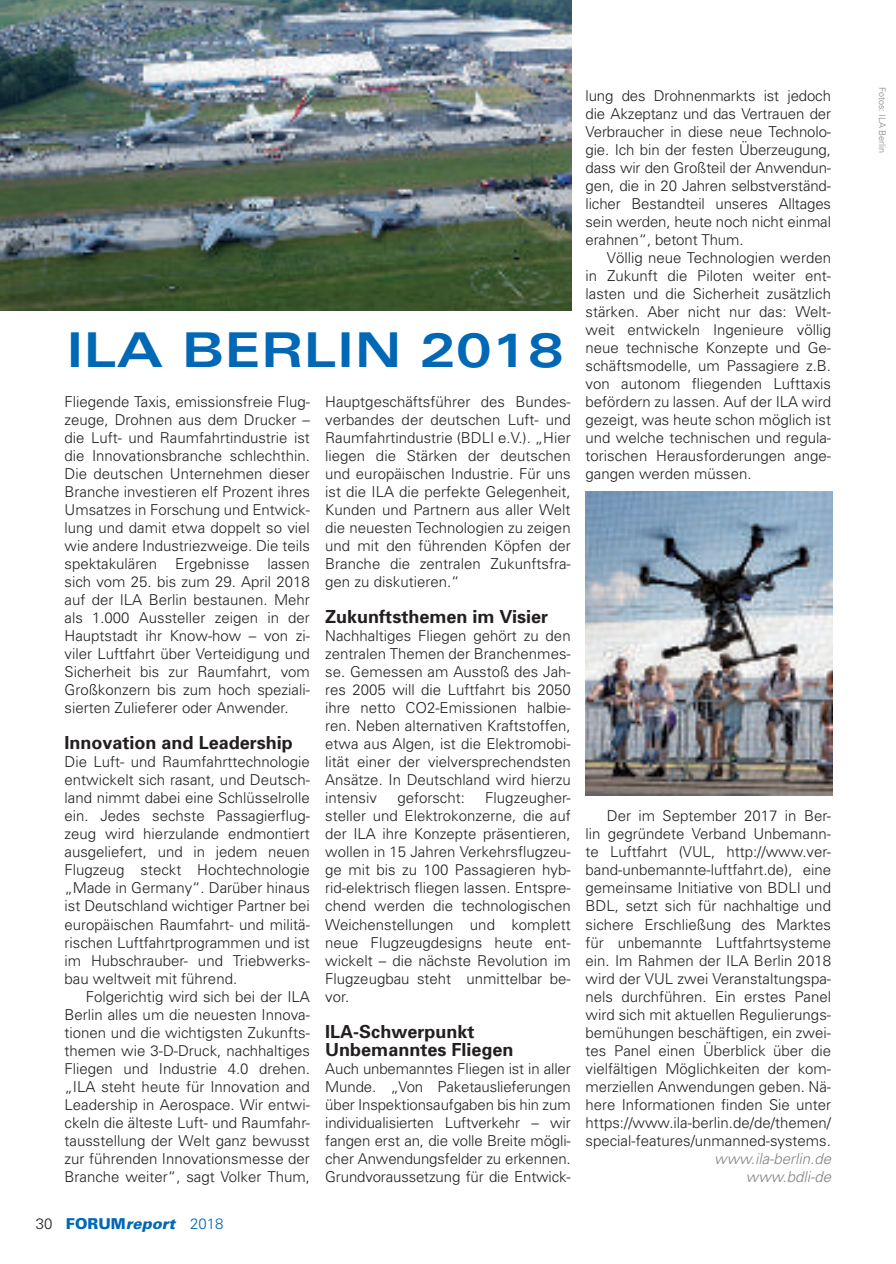
<style>
.page{position:relative;width:896px;height:1264px;background:#fff}
.page>*{position:absolute;margin:0;border:0;box-sizing:border-box;transform-origin:0 0}
.t1{font:700 expanded 48px "Univers";letter-spacing:.01em;color:#0168b5}
.t2{font:700 18px/18px "Univers";color:#231f20}
.t3{font:300 15px/18px "Univers";color:#231f20;text-align:justify}
.t4{font:italic 300 15px/18px "Univers";color:#808285;text-align:right}
.t5{font:italic 900 15px "Univers";color:#0168b5}
.t6{font:300 9px "Univers";color:#808285}
.s1{font-weight:300;font-style:normal;color:#231f20}
.s2{font-family:"Univers CE";font-style:normal}
.s3{font-weight:300;font-style:normal}
</style>
<div class="page">
<img style="left:0;top:0;width:571px;height:310px">
<img style="left:585px;top:491px;width:246px;height:304px">
<h1 class="t1" style="left:66px;top:331px;width:499px">ILA BERLIN 2018</h1>
<p class="t3" style="left:325px;top:392px;width:247px">Hauptgeschäftsführer des Bundes&shy;verbandes der deutschen Luft- und Raumfahrtindustrie (BDLI e.V.). „Hier liegen die Stärken der deutschen und europäischen Industrie. Für uns ist die ILA die perfekte Gelegenheit, Kunden und Partnern aus aller Welt die neuesten Technologien zu zeigen und mit den führenden Köpfen der Branche die zentralen Zukunftsfra&shy;gen zu diskutieren.“</p>
<p class="t2" style="left:325px;top:609px;width:224px">Zukunftsthemen im Visier</p>
<p class="t3" style="left:325px;top:626px;width:247px">Nachhaltiges Fliegen gehört zu den zentralen Themen der Branchenmes&shy;se. Gemessen am Ausstoß des Jah&shy;res 2005 will die Luftfahrt bis 2050 ihre netto CO2-Emissionen halbie&shy;ren. Neben alternativen Kraftstoffen, etwa aus Algen, ist die Elektromobi&shy;lität einer der vielversprechendsten Ansätze. In Deutschland wird hierzu intensiv</p>
<p class="t3" style="left:64px;top:392px;width:247px">Fliegende Taxis, emissionsfreie Flug&shy;zeuge, Drohnen aus dem Drucker – die Luft- und Raumfahrtindustrie ist die Innovationsbranche schlechthin.<br>Die deutschen Unternehmen dieser Branche investieren elf Prozent ihres Umsatzes in Forschung und Entwick&shy;lung und damit etwa doppelt so viel wie andere Industriezweige. Die teils spektakulären Ergebnisse lassen sich vom 25. bis zum 29. April 2018 auf der ILA Berlin bestaunen. Mehr als 1.000 Aussteller zeigen in der Hauptstadt ihr Know-how – von zi&shy;viler Luftfahrt über Verteidigung und Sicherheit bis zur Raumfahrt, vom Großkonzern bis zum hoch speziali&shy;sierten Zulieferer oder Anwender.</p>
<p class="t2" style="left:64px;top:735px;width:230px">Innovation and Leadership</p>
<p class="t3" style="left:64px;top:752px;width:247px">Die Luft- und Raumfahrttechnologie entwickelt sich rasant, und Deutsch&shy;land nimmt dabei eine Schlüsselrolle ein. Jedes sechste Passagierflug&shy;zeug wird hierzulande endmontiert ausgeliefert, und in jedem neuen Flugzeug steckt Hochtechnologie „Made in Germany“. Darüber hinaus ist Deutschland wichtiger Partner bei europäischen Raumfahrt- und militä&shy;rischen Luftfahrtprogrammen und ist im Hubschrauber- und Triebwerks&shy;bau weltweit mit führend.</p>
<p class="t3" style="left:64px;top:986px;width:247px;text-indent:21px">Folgerichtig wird sich bei der ILA Berlin alles um die neuesten Innova&shy;tionen und die wichtigsten Zukunfts&shy;themen wie 3-D-Druck, nachhaltiges Fliegen und Industrie 4.0 drehen. „ILA steht heute für Innovation and Leadership in Aerospace. Wir entwi&shy;ckeln die älteste Luft- und Raumfahr&shy;tausstellung der Welt ganz bewusst zur führenden Innovationsmesse der Branche weiter“, sagt Volker Thum,</p>
<p class="t3" style="left:397px;top:788px;width:69px">geforscht:</p>
<p class="t3" style="left:325px;top:788px;width:247px;text-indent:160px">Flugzeugher&shy;steller und Elektrokonzerne, die auf der ILA ihre Konzepte präsentieren, wollen in 15 Jahren Verkehrsflugzeu&shy;ge mit bis zu 100 Passagieren hyb&shy;rid-elektrisch fliegen lassen. Entspre&shy;chend werden die technologischen Weichenstellungen und komplett neue Flugzeugdesigns heute ent&shy;wickelt – die nächste Revolution im Flugzeugbau steht unmittelbar be&shy;vor.</p>
<p class="t2" style="left:325px;top:1023px;width:190px">ILA-Schwerpunkt<br>Unbemanntes Fliegen</p>
<p class="t3" style="left:325px;top:1058px;width:247px">Auch unbemanntes Fliegen ist in aller Munde. „Von Paketauslieferungen über Inspektionsaufgaben bis hin zum individualisierten Luftverkehr – wir fangen erst an, die volle Breite mögli&shy;cher Anwendungsfelder zu erkennen.<br>Grundvoraussetzung für die Entwick-</p>
<p class="t5" style="left:36px;top:1218px;width:189px"><span class="s1">30</span> <span class="s2">FORUM</span>report <span class="s3">2018</span></p>
<p class="t3" style="left:585px;top:86px;width:247px">lung des Drohnenmarkts ist jedoch die Akzeptanz und das Vertrauen der Verbraucher in diese neue Technolo&shy;gie. Ich bin der festen Überzeugung, dass wir den Großteil der Anwendun&shy;gen, die in 20 Jahren selbstverständ&shy;licher Bestandteil unseres Alltages sein werden, heute noch nicht einmal erahnen“, betont Thum.</p>
<p class="t3" style="left:585px;top:248px;width:247px;text-indent:21px">Völlig neue Technologien werden in Zukunft die Piloten weiter ent&shy;lasten und die Sicherheit zusätzlich stärken. Aber nicht nur das: Welt&shy;weit entwickeln Ingenieure völlig neue technische Konzepte und Ge&shy;schäftsmodelle, um Passagiere z.B. von autonom fliegenden Lufttaxis befördern zu lassen. Auf der ILA wird gezeigt, was heute schon möglich ist und welche technischen und regula&shy;torischen Herausforderungen ange&shy;gangen werden müssen.</p>
<p class="t3" style="left:585px;top:806px;width:247px;text-indent:21px">Der im September 2017 in Ber&shy;lin gegründete Verband Unbemann&shy;te Luftfahrt (VUL, http://www.ver&shy;band-unbemannte-luftfahrt.de), eine gemeinsame Initiative von BDLI und BDL, setzt sich für nachhaltige und sichere Erschließung des Marktes für unbemannte Luftfahrtsysteme ein. Im Rahmen der ILA Berlin 2018 wird der VUL zwei Veranstaltungspa&shy;nels durchführen. Ein erstes Panel wird sich mit aktuellen Regulierungs&shy;bemühungen beschäftigen, ein zwei&shy;tes Panel einen Überblick über die vielfältigen Möglichkeiten der kom&shy;merziellen Anwendungen geben. Nä&shy;here Informationen finden Sie unter https://www.ila-berlin.de/de/themen/ special-features/unmanned-systems.</p>
<p class="t4" style="left:714px;top:1150px;width:118px">www.ila-berlin.de www.bdli-de</p>
<p class="t6" style="left:887px;top:87px;width:68px;rotate:90deg">Fotos: ILA Berlin</p>
</div>
